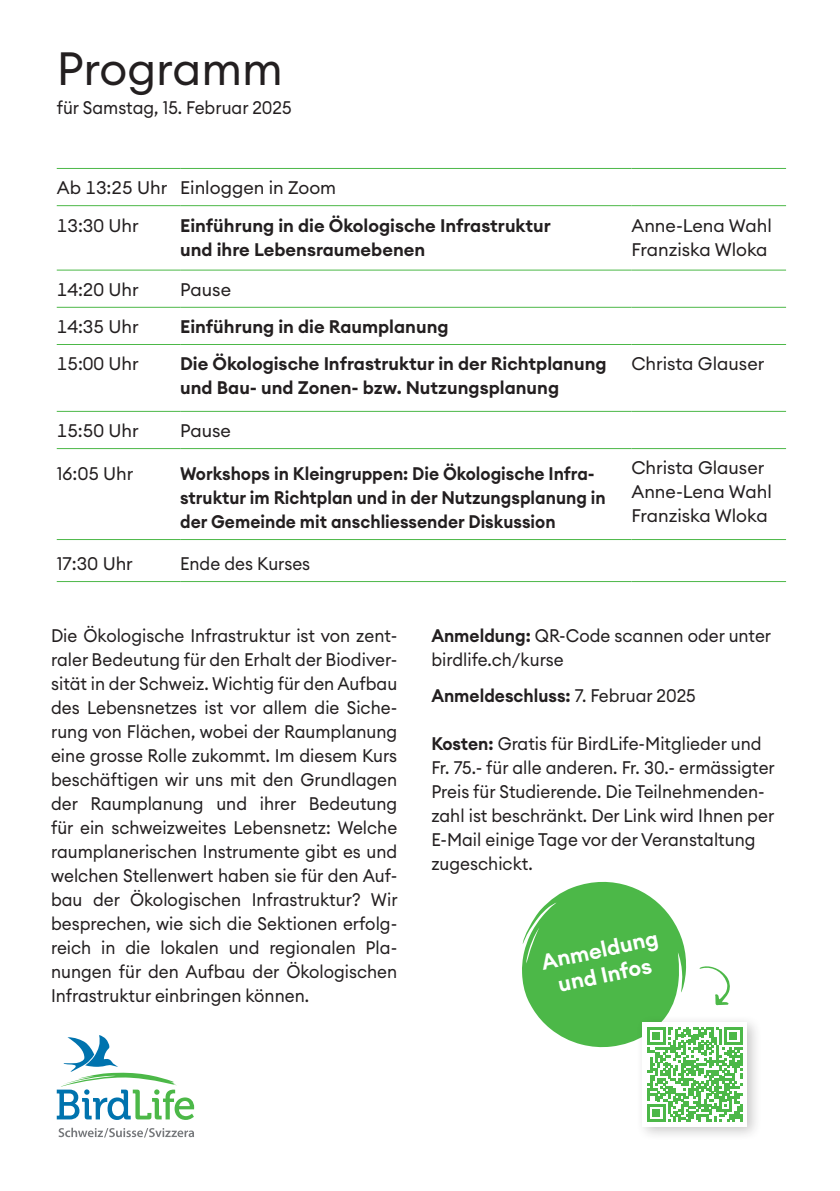
<style>
.page{position:relative;width:840px;height:1191px;background:#fff}
.page>*{position:absolute;margin:0;border:0;box-sizing:border-box;transform-origin:0 0}
.t1{font:46px "Euclid Circular A";color:#231f20}
.t2{font:600 21.6px/25.4px "Euclid Circular A";color:#fff;text-align:center}
.t3{font:18px/24px "Euclid Circular A";color:#231f20;scale:.95 1}
.t4{font:18px/24px "Euclid Circular A";color:#231f20}
.t5{font:600 18px/24px "Euclid Circular A";color:#231f20}
.t6{font:600 18px/24px "Euclid Circular A";color:#231f20;scale:.95 1}
.s1{font-weight:600}
.s2{font-weight:400}
</style>
<div class="page">
<hr style="left:57px;top:168px;width:123px;height:1px;background:#4cb848">
<hr style="left:180px;top:168px;width:451px;height:1px;background:#4cb848">
<hr style="left:631px;top:168px;width:154px;height:1px;background:#4cb848">
<hr style="left:57px;top:307px;width:123px;height:1px;background:#4cb848">
<hr style="left:180px;top:307px;width:451px;height:1px;background:#4cb848">
<hr style="left:631px;top:307px;width:154px;height:1px;background:#4cb848">
<hr style="left:57px;top:344px;width:123px;height:1px;background:#4cb848">
<hr style="left:180px;top:344px;width:451px;height:1px;background:#4cb848">
<hr style="left:631px;top:344px;width:154px;height:1px;background:#4cb848">
<hr style="left:57px;top:539px;width:123px;height:1px;background:#4cb848">
<hr style="left:180px;top:539px;width:451px;height:1px;background:#4cb848">
<hr style="left:631px;top:539px;width:154px;height:1px;background:#4cb848">
<hr style="left:57px;top:581px;width:123px;height:1px;background:#4cb848">
<hr style="left:180px;top:581px;width:451px;height:1px;background:#4cb848">
<hr style="left:631px;top:581px;width:154px;height:1px;background:#4cb848">
<hr style="left:57px;top:205px;width:123px;height:1px;background:#4cb848">
<hr style="left:180px;top:205px;width:451px;height:1px;background:#4cb848">
<hr style="left:631px;top:205px;width:154px;height:1px;background:#4cb848">
<hr style="left:57px;top:270px;width:123px;height:1px;background:#4cb848">
<hr style="left:180px;top:270px;width:451px;height:1px;background:#4cb848">
<hr style="left:631px;top:270px;width:154px;height:1px;background:#4cb848">
<hr style="left:57px;top:411px;width:123px;height:1px;background:#4cb848">
<hr style="left:180px;top:411px;width:451px;height:1px;background:#4cb848">
<hr style="left:631px;top:411px;width:154px;height:1px;background:#4cb848">
<hr style="left:57px;top:448px;width:123px;height:1px;background:#4cb848">
<hr style="left:180px;top:448px;width:451px;height:1px;background:#4cb848">
<hr style="left:631px;top:448px;width:154px;height:1px;background:#4cb848">
<svg style="left:57px;top:1035px;width:137px;height:85px"></svg>
<svg style="left:58px;top:1127px;width:136px;height:10px"></svg>
<div style="left:635px;top:1015px;width:127px;height:126px;background:#231f20;opacity:.25"></div>
<svg style="left:642px;top:1022px;width:104px;height:104px"></svg>
<svg style="left:522px;top:881px;width:220px;height:240px"></svg>
<h1 class="t1" style="left:57px;top:39px;width:227px">Programm</h1>
<p class="t3" style="left:57px;top:95px;width:248px">für Samstag, 15. Februar 2025</p>
<p class="t4" style="left:57px;top:169px;width:281px;line-height:37.2px">Ab 13:25 Uhr Einloggen in Zoom<br>13:30 Uhr</p>
<p class="t5" style="left:180px;top:213px;width:372px">Einführung in die Ökologische Infrastruktur und ihre Lebensraumebenen</p>
<p class="t4" style="left:631px;top:213px;width:142px">Anne-Lena Wahl<br>Franziska Wloka</p>
<p class="t4" style="left:57px;top:277px;width:83px">14:20 Uhr</p>
<p class="t4" style="left:180px;top:277px;width:52px">Pause</p>
<p class="t4" style="left:57px;top:314px;width:83px">14:35 Uhr</p>
<p class="t5" style="left:180px;top:315px;width:270px">Einführung in die Raumplanung</p>
<p class="t4" style="left:57px;top:352px;width:83px">15:00 Uhr</p>
<p class="t5" style="left:180px;top:352px;width:427px">Die Ökologische Infrastruktur in der Richtplanung und Bau- und Zonen- bzw. Nutzungsplanung</p>
<p class="t4" style="left:631px;top:352px;width:134px">Christa Glauser</p>
<p class="t4" style="left:57px;top:418px;width:83px">15:50 Uhr</p>
<p class="t4" style="left:180px;top:418px;width:52px">Pause</p>
<p class="t4" style="left:57px;top:461px;width:78px">16:05 Uhr</p>
<p class="t6" style="left:180px;top:462px;width:449px">Workshops in Kleingruppen: Die Ökologische Infra&shy;struktur im Richtplan und in der Nutzungsplanung in der Gemeinde mit anschliessender Diskussion</p>
<p class="t4" style="left:631px;top:456px;width:142px">Christa Glauser<br>Anne-Lena Wahl<br>Franziska Wloka</p>
<p class="t4" style="left:57px;top:551px;width:78px">17:30 Uhr</p>
<p class="t3" style="left:180px;top:551px;width:138px">Ende des Kurses</p>
<p class="t3" style="left:51px;top:623px;width:366px;text-align:justify">Die Ökologische Infrastruktur ist von zent&shy;raler Bedeutung für den Erhalt der Biodiver&shy;sität in der Schweiz. Wichtig für den Aufbau des Lebensnetzes ist vor allem die Siche&shy;rung von Flächen, wobei der Raumplanung eine grosse Rolle zukommt. Im diesem Kurs beschäftigen wir uns mit den Grundlagen der Raumplanung und ihrer Bedeutung für ein schweizweites Lebensnetz: Welche raumplanerischen Instrumente gibt es und welchen Stellenwert haben sie für den Auf&shy;bau der Ökologischen Infrastruktur? Wir besprechen, wie sich die Sektionen erfolg&shy;reich in die lokalen und regionalen Pla&shy;nungen für den Aufbau der Ökologischen Infrastruktur einbringen können.</p>
<p class="t3" style="left:431px;top:623px;width:359px"><span class="s1">Anmeldung:</span> QR-Code scannen oder unter birdlife.ch/kurse</p>
<p class="t6" style="left:431px;top:684px;width:280px">Anmeldeschluss: <span class="s2">7. Februar 2025</span></p>
<p class="t3" style="left:431px;top:731px;width:363px"><span class="s1">Kosten:</span> Gratis für BirdLife-Mitglieder und Fr. 75.- für alle anderen. Fr. 30.- ermässigter Preis für Studierende. Die Teilnehmenden&shy;zahl ist beschränkt. Der Link wird Ihnen per E-Mail einige Tage vor der Veranstaltung zugeschickt.</p>
<p class="t2" style="left:538px;top:949px;width:120px;rotate:-12deg">Anmeldung und Infos</p>
</div>
